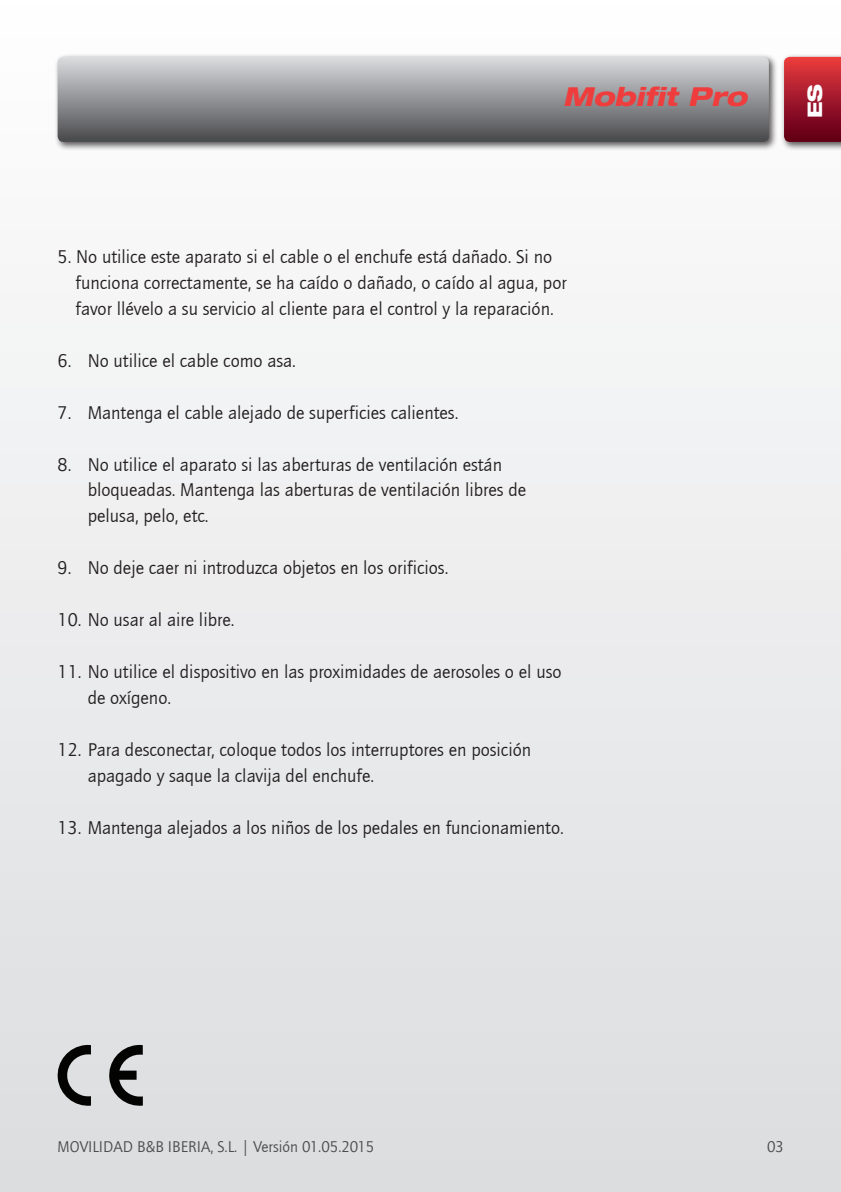
<style>
.page{position:relative;width:841px;height:1192px;background:#fff}
.page>*{position:absolute;margin:0;border:0;box-sizing:border-box;transform-origin:0 0}
.t1{font:800 26px "Helve Neu Hea Ext Obl";color:#ee3d3c}
.t2{font:800 20px "Helve Neu Hea Ext";color:#fff}
.t3{font:19px/26px "Quay Sans";color:#231f20}
.t4{font:16px "Quay Sans";color:#4b4c4d}
</style>
<div class="page">
<div style="left:0;top:0;width:840px;height:1192px;background:linear-gradient(to bottom,#fefefe,#dbdddf)"></div>
<div style="left:54px;top:53px;width:723px;height:98px;background:#231f20;opacity:.75"></div>
<svg style="left:58px;top:57px;width:710px;height:85px;background:#919295"></svg>
<div style="left:780px;top:53px;width:60px;height:98px;background:#231f20;opacity:.75"></div>
<svg style="left:783px;top:57px;width:57px;height:85px;background:#a31d2e"></svg>
<svg style="left:58px;top:1045px;width:33px;height:61px;background:#858687"></svg>
<svg style="left:107px;top:1045px;width:36px;height:61px;background:#7c7d7d"></svg>
<h1 class="t1" style="left:562px;top:80px;width:186px">Mobifit Pro</h1>
<p class="t2" style="left:801px;top:118px;width:36px;rotate:-90deg">ES</p>
<p class="t3" style="left:76px;top:244px;width:492px;text-indent:-18px">5. No utilice este aparato si el cable o el enchufe está dañado. Si no funciona correctamente, se ha caído o dañado, o caído al agua, por favor llévelo a su servicio al cliente para el control y la reparación.</p>
<p class="t3" style="left:58px;top:348px;width:240px">6. No utilice el cable como asa.</p>
<p class="t3" style="left:58px;top:400px;width:402px">7. Mantenga el cable alejado de superficies calientes.</p>
<p class="t3" style="left:88px;top:452px;width:440px;text-indent:-30px">8. No utilice el aparato si las aberturas de ventilación están bloqueadas. Mantenga las aberturas de ventilación libres de pelusa, pelo, etc.</p>
<p class="t3" style="left:58px;top:555px;width:392px">9. No deje caer ni introduzca objetos en los orificios.</p>
<p class="t3" style="left:58px;top:607px;width:178px">10. No usar al aire libre.</p>
<p class="t3" style="left:88px;top:659px;width:475px;text-indent:-30px">11. No utilice el dispositivo en las proximidades de aerosoles o el uso de oxígeno.</p>
<p class="t3" style="left:88px;top:737px;width:445px;text-indent:-30px">12. Para desconectar, coloque todos los interruptores en posición apagado y saque la clavija del enchufe.</p>
<p class="t3" style="left:58px;top:815px;width:507px">13. Mantenga alejados a los niños de los pedales en funcionamiento.</p>
<p class="t4" style="left:58px;top:1138px;width:318px">MOVILIDAD B&amp;B IBERIA, S.L. | Versión 01.05.2015</p>
<p class="t4" style="left:766px;top:1138px;width:18px">03</p>
</div>
